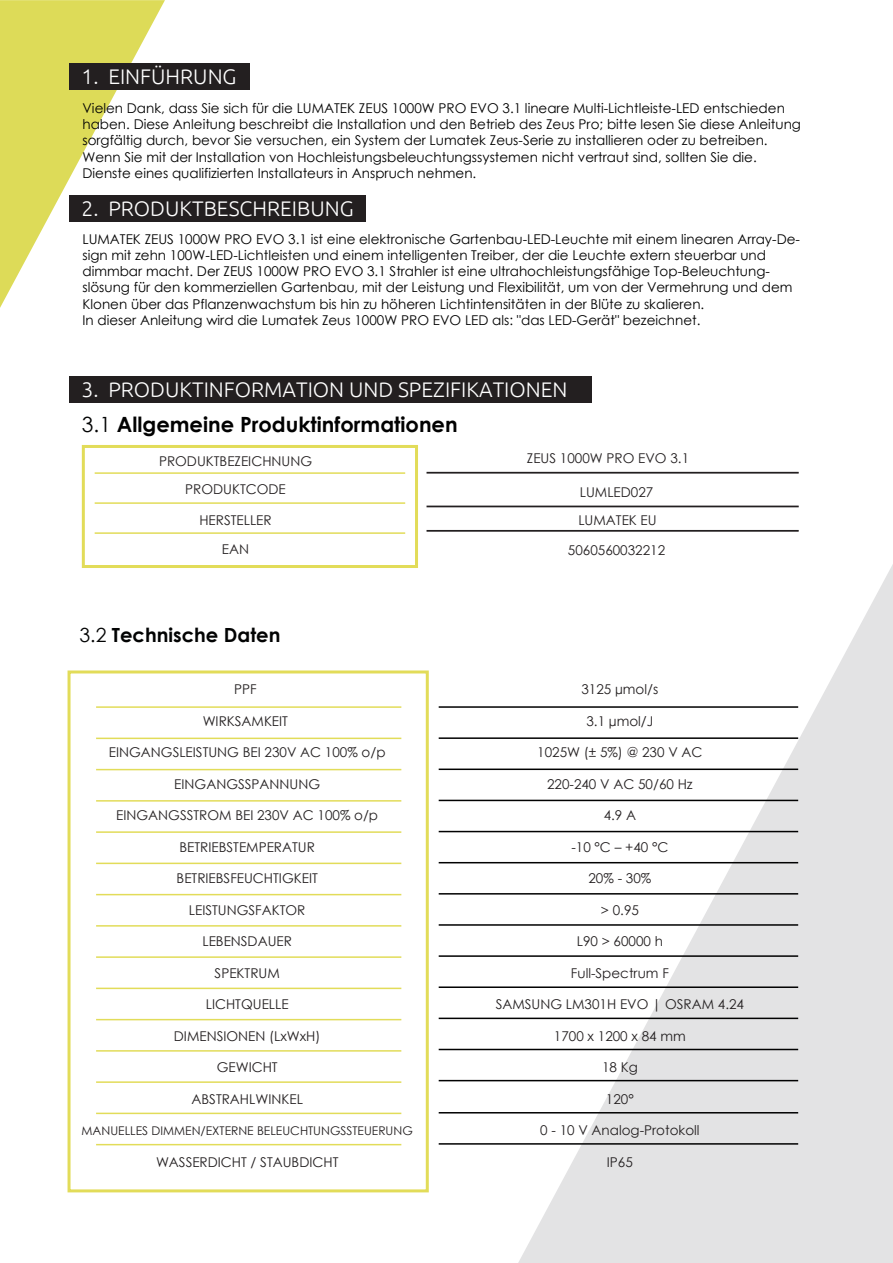
<style>
.page{position:relative;width:893px;height:1263px;background:#fff}
.page>*{position:absolute;margin:0;border:0;box-sizing:border-box;transform-origin:0 0}
.t1{font:300 21.15px "Ubuntu";color:#fff}
.t2{font:700 21px "Century Gothic";color:#010101}
.t3{font:700 19.5px "Century Gothic";color:#020303}
.t4{font:13.5px/16.2px "Century Gothic";color:#010101}
.t5{font:13.5px/28px "Century Gothic";color:#231f20;text-align:center}
.t6{font:12px "Century Gothic";color:#231f20}
.s1{font-weight:400;color:#020303}
.s2{font-weight:400}
</style>
<div class="page">
<svg style="left:518px;top:566px;width:374px;height:697px;fill:#e3e3e4"></svg>
<svg style="left:0;top:0;width:165px;height:308px;fill:#dddb58"></svg>
<div style="left:69px;top:63px;width:180px;height:27px;background:#231f20"></div>
<div style="left:69px;top:195px;width:296px;height:27px;background:#231f20"></div>
<div style="left:69px;top:376px;width:522px;height:27px;background:#231f20"></div>
<div style="left:82px;top:445px;width:336px;height:123px;border:3px solid #e2dc59"></div>
<div style="left:426px;top:472px;width:372px;height:1px;border:1px solid #231f20"></div>
<div style="left:426px;top:506px;width:372px;height:1px;border:1px solid #231f20"></div>
<div style="left:426px;top:530px;width:372px;height:2px;border:1px solid #231f20"></div>
<hr style="left:95px;top:472px;width:310px;height:2px;background:#e2dc59">
<hr style="left:95px;top:502px;width:310px;height:2px;background:#e2dc59">
<hr style="left:95px;top:532px;width:310px;height:2px;background:#e2dc59">
<div style="left:68px;top:670px;width:361px;height:522px;border:3px solid #e2dc59"></div>
<hr style="left:96px;top:706px;width:305px;height:2px;background:#e2dc59">
<hr style="left:96px;top:738px;width:305px;height:1px;background:#e2dc59">
<hr style="left:96px;top:769px;width:305px;height:1px;background:#e2dc59">
<hr style="left:96px;top:800px;width:305px;height:2px;background:#e2dc59">
<hr style="left:96px;top:863px;width:305px;height:1px;background:#e2dc59">
<hr style="left:96px;top:831px;width:305px;height:2px;background:#e2dc59">
<hr style="left:96px;top:894px;width:305px;height:1px;background:#e2dc59">
<hr style="left:96px;top:956px;width:305px;height:2px;background:#e2dc59">
<hr style="left:96px;top:925px;width:305px;height:2px;background:#e2dc59">
<hr style="left:96px;top:1019px;width:305px;height:1px;background:#e2dc59">
<hr style="left:96px;top:988px;width:305px;height:1px;background:#e2dc59">
<hr style="left:96px;top:1050px;width:305px;height:2px;background:#e2dc59">
<hr style="left:96px;top:1081px;width:305px;height:2px;background:#e2dc59">
<hr style="left:438px;top:706px;width:360px;height:2px;background:#010101">
<hr style="left:438px;top:737px;width:360px;height:2px;background:#010101">
<hr style="left:438px;top:769px;width:360px;height:1px;background:#010101">
<hr style="left:438px;top:800px;width:360px;height:1px;background:#010101">
<hr style="left:438px;top:862px;width:360px;height:1px;background:#010101">
<hr style="left:438px;top:831px;width:360px;height:1px;background:#010101">
<hr style="left:438px;top:893px;width:360px;height:2px;background:#010101">
<hr style="left:438px;top:955px;width:360px;height:2px;background:#010101">
<hr style="left:438px;top:924px;width:360px;height:2px;background:#010101">
<hr style="left:438px;top:1018px;width:360px;height:1px;background:#010101">
<hr style="left:438px;top:986px;width:360px;height:2px;background:#010101">
<hr style="left:438px;top:1049px;width:360px;height:1px;background:#010101">
<hr style="left:438px;top:1080px;width:360px;height:1px;background:#010101">
<hr style="left:96px;top:1144px;width:305px;height:1px;background:#e2dc59">
<hr style="left:96px;top:1113px;width:305px;height:1px;background:#e2dc59">
<hr style="left:438px;top:1112px;width:360px;height:2px;background:#010101">
<hr style="left:438px;top:1143px;width:360px;height:2px;background:#010101">
<h1 class="t1" style="left:82px;top:64px;width:156px">1. EINFÜHRUNG</h1>
<p class="t4" style="left:82px;top:100px;width:720px">Vielen Dank, dass Sie sich für die LUMATEK ZEUS 1000W PRO EVO 3.1 lineare Multi-Lichtleiste-LED entschieden haben. Diese Anleitung beschreibt die Installation und den Betrieb des Zeus Pro; bitte lesen Sie diese Anleitung sorgfältig durch, bevor Sie versuchen, ein System der Lumatek Zeus-Serie zu installieren oder zu betreiben.<br>Wenn Sie mit der Installation von Hochleistungsbeleuchtungssystemen nicht vertraut sind, sollten Sie die.<br>Dienste eines qualifizierten Installateurs in Anspruch nehmen.</p>
<h1 class="t1" style="left:82px;top:196px;width:273px">2. PRODUKTBESCHREIBUNG</h1>
<p class="t4" style="left:82px;top:231px;width:719px">LUMATEK ZEUS 1000W PRO EVO 3.1 ist eine elektronische Gartenbau-LED-Leuchte mit einem linearen Array-De&shy;sign mit zehn 100W-LED-Lichtleisten und einem intelligenten Treiber, der die Leuchte extern steuerbar und dimmbar macht. Der ZEUS 1000W PRO EVO 3.1 Strahler ist eine ultrahochleistungsfähige Top-Beleuchtung&shy;slösung für den kommerziellen Gartenbau, mit der Leistung und Flexibilität, um von der Vermehrung und dem Klonen über das Pflanzenwachstum bis hin zu höheren Lichtintensitäten in der Blüte zu skalieren.<br>In dieser Anleitung wird die Lumatek Zeus 1000W PRO EVO LED als: "das LED-Gerät" bezeichnet.</p>
<h1 class="t1" style="left:82px;top:377px;width:487px">3. PRODUKTINFORMATION UND SPEZIFIKATIONEN</h1>
<h2 class="t2" style="left:82px;top:409px;width:377px"><span class="s1">3.1</span> Allgemeine Produktinformationen</h2>
<p class="t5" style="left:159px;top:447px;width:155px">PRODUKTBEZEICHNUNG<br>PRODUKTCODE</p>
<p class="t5" style="left:199px;top:505px;width:74px">HERSTELLER</p>
<p class="t5" style="left:578px;top:505px;width:80px">LUMATEK EU</p>
<p class="t5" style="left:222px;top:535px;width:29px">EAN</p>
<p class="t5" style="left:527px;top:444px;width:164px">ZEUS 1000W PRO EVO 3.1</p>
<p class="t5" style="left:580px;top:478px;width:75px">LUMLED027</p>
<p class="t5" style="left:568px;top:536px;width:99px">5060560032212</p>
<h3 class="t3" style="left:79px;top:620px;width:202px"><span class="s2">3.2</span> Technische Daten</h3>
<p class="t5" style="left:234px;top:675px;width:24px">PPF</p>
<p class="t5" style="left:203px;top:707px;width:87px">WIRKSAMKEIT</p>
<p class="t5" style="left:109px;top:738px;width:278px">EINGANGSLEISTUNG BEI 230V AC 100% o/p</p>
<p class="t5" style="left:174px;top:770px;width:147px">EINGANGSSPANNUNG</p>
<p class="t5" style="left:116px;top:801px;width:263px">EINGANGSSTROM BEI 230V AC 100% o/p</p>
<p class="t5" style="left:179px;top:833px;width:137px">BETRIEBSTEMPERATUR</p>
<p class="t5" style="left:177px;top:864px;width:143px">BETRIEBSFEUCHTIGKEIT</p>
<p class="t5" style="left:189px;top:896px;width:118px">LEISTUNGSFAKTOR</p>
<p class="t5" style="left:202px;top:927px;width:91px">LEBENSDAUER</p>
<p class="t5" style="left:215px;top:959px;width:67px">SPEKTRUM</p>
<p class="t5" style="left:206px;top:990px;width:84px">LICHTQUELLE</p>
<p class="t5" style="left:174px;top:1022px;width:148px">DIMENSIONEN (LxWxH)</p>
<p class="t5" style="left:217px;top:1053px;width:62px">GEWICHT</p>
<p class="t5" style="left:191px;top:1085px;width:113px">ABSTRAHLWINKEL</p>
<p class="t6" style="left:82px;top:1123px;width:333px">MANUELLES DIMMEN/EXTERNE BELEUCHTUNGSSTEUERUNG</p>
<p class="t5" style="left:156px;top:1148px;width:184px">WASSERDICHT / STAUBDICHT</p>
<p class="t5" style="left:581px;top:675px;width:78px">3125 µmol/s</p>
<p class="t5" style="left:586px;top:707px;width:68px">3.1 µmol/J</p>
<p class="t5" style="left:537px;top:738px;width:167px">1025W (± 5%) @ 230 V AC</p>
<p class="t5" style="left:547px;top:770px;width:147px">220-240 V AC 50/60 Hz</p>
<p class="t5" style="left:603px;top:801px;width:34px">4.9 A</p>
<p class="t5" style="left:571px;top:833px;width:99px">-10 °C – +40 °C</p>
<p class="t5" style="left:588px;top:864px;width:64px">20% - 30%</p>
<p class="t5" style="left:601px;top:896px;width:40px">&gt; 0.95</p>
<p class="t5" style="left:576px;top:927px;width:88px">L90 &gt; 60000 h</p>
<p class="t5" style="left:571px;top:959px;width:99px">Full-Spectrum F</p>
<p class="t5" style="left:495px;top:990px;width:250px">SAMSUNG LM301H EVO | OSRAM 4.24</p>
<p class="t5" style="left:554px;top:1022px;width:133px">1700 x 1200 x 84 mm</p>
<p class="t5" style="left:602px;top:1053px;width:37px">18 Kg</p>
<p class="t5" style="left:606px;top:1085px;width:29px">120°</p>
<p class="t5" style="left:540px;top:1116px;width:161px">0 - 10 V Analog-Protokoll</p>
<p class="t5" style="left:607px;top:1148px;width:28px">IP65</p>
</div>
